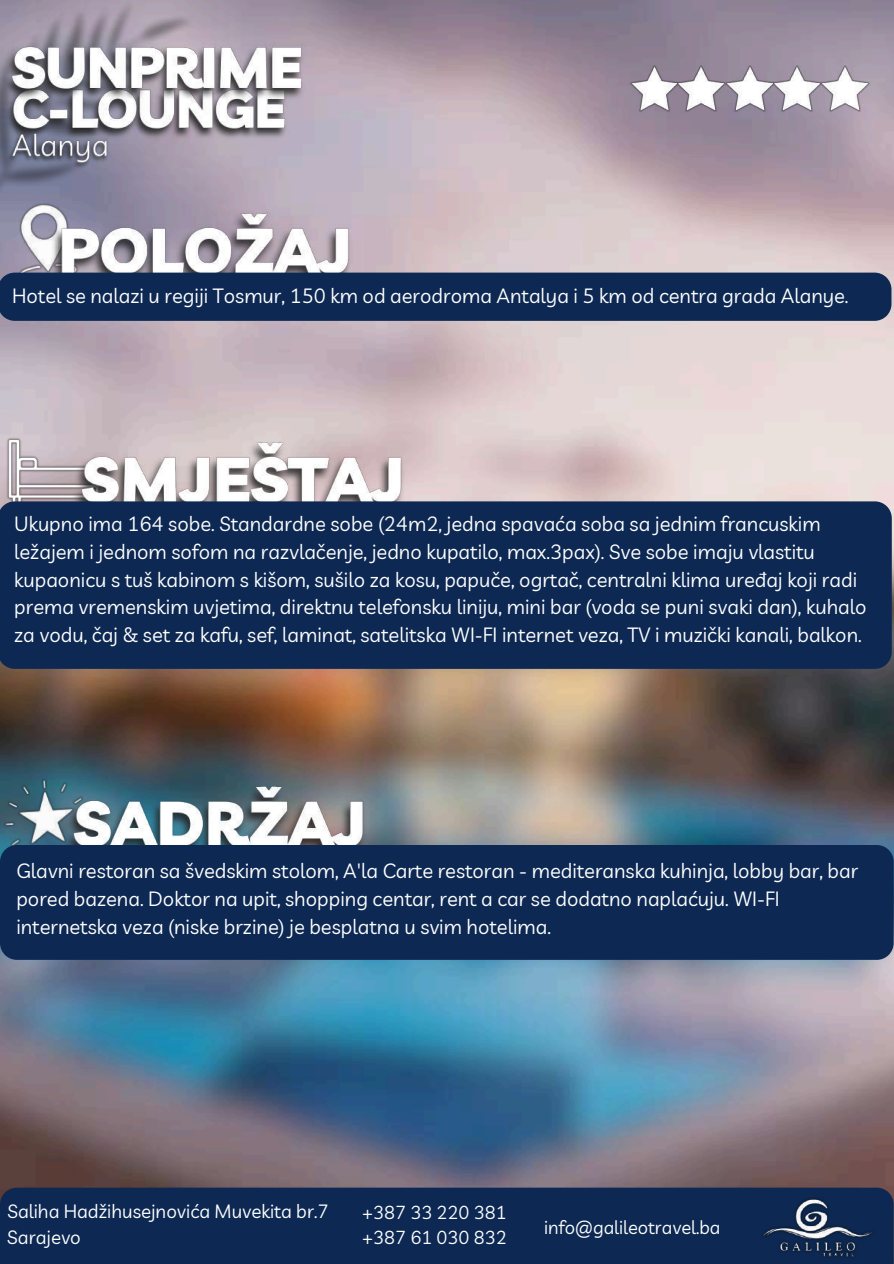
<style>
.page{position:relative;width:894px;height:1264px;background:#fff}
.page>*{position:absolute;margin:0;border:0;box-sizing:border-box;transform-origin:0 0}
.t1{font:20.1px/27.9px "Livvic";color:#fff}
.t2{font:18.75px/25.5px "Livvic";color:#fff}
.t3{font:18.3px/25.5px "Livvic";color:#fff}
</style>
<div class="page">
<img style="left:0;top:0;width:893px;height:1187px">
<div style="left:0;top:1187px;width:893px;height:76px;background:#0d2953"></div>
<img style="left:755px;top:1194px;width:124px;height:65px">
<img style="left:11px;top:224px;width:35px;height:48px">
<img style="left:46px;top:206px;width:311px;height:66px">
<div style="left:0;top:272px;width:891px;height:49px;background:#0d2953"></div>
<img style="left:5px;top:437px;width:60px;height:64px">
<img style="left:65px;top:435px;width:344px;height:66px">
<div style="left:0;top:501px;width:891px;height:168px;background:#0d2953"></div>
<img style="left:774px;top:66px;width:45px;height:46px">
<img style="left:819px;top:66px;width:50px;height:46px">
<img style="left:0;top:0;width:195px;height:224px">
<img style="left:0;top:104px;width:292px;height:39px">
<img style="left:0;top:32px;width:309px;height:72px">
<img style="left:5px;top:126px;width:105px;height:45px">
<img style="left:679px;top:66px;width:95px;height:46px">
<img style="left:629px;top:66px;width:50px;height:46px">
<img style="left:0;top:774px;width:96px;height:71px">
<img style="left:58px;top:779px;width:314px;height:66px">
<div style="left:0;top:845px;width:893px;height:114px;background:#0d2953"></div>
<p class="t1" style="left:12px;top:281px;width:837px">Hotel se nalazi u regiji Tosmur, 150 km od aerodroma Antalya i 5 km od centra grada Alanye.</p>
<p class="t1" style="left:14px;top:509px;width:853px">Ukupno ima 164 sobe. Standardne sobe (24m2, jedna spavaća soba sa jednim francuskim ležajem i jednom sofom na razvlačenje, jedno kupatilo, max.3pax). Sve sobe imaju vlastitu kupaonicu s tuš kabinom s kišom, sušilo za kosu, papuče, ogrtač, centralni klima uređaj koji radi prema vremenskim uvjetima, direktnu telefonsku liniju, mini bar (voda se puni svaki dan), kuhalo za vodu, čaj &amp; set za kafu, sef, laminat, satelitska WI-FI internet veza, TV i muzički kanali, balkon.</p>
<p class="t1" style="left:16px;top:856px;width:843px">Glavni restoran sa švedskim stolom, A'la Carte restoran - mediteranska kuhinja, lobby bar, bar pored bazena. Doktor na upit, shopping centar, rent a car se dodatno naplaćuju. WI-FI internetska veza (niske brzine) je besplatna u svim hotelima.</p>
<p class="t2" style="left:7px;top:1198px;width:323px">Saliha Hadžihusejnovića Muvekita br.7<br>Sarajevo</p>
<p class="t3" style="left:362px;top:1198px;width:146px">+387 33 220 381 +387 61 030 832</p>
<p class="t3" style="left:544px;top:1213px;width:178px">info@galileotravel.ba</p>
</div>
